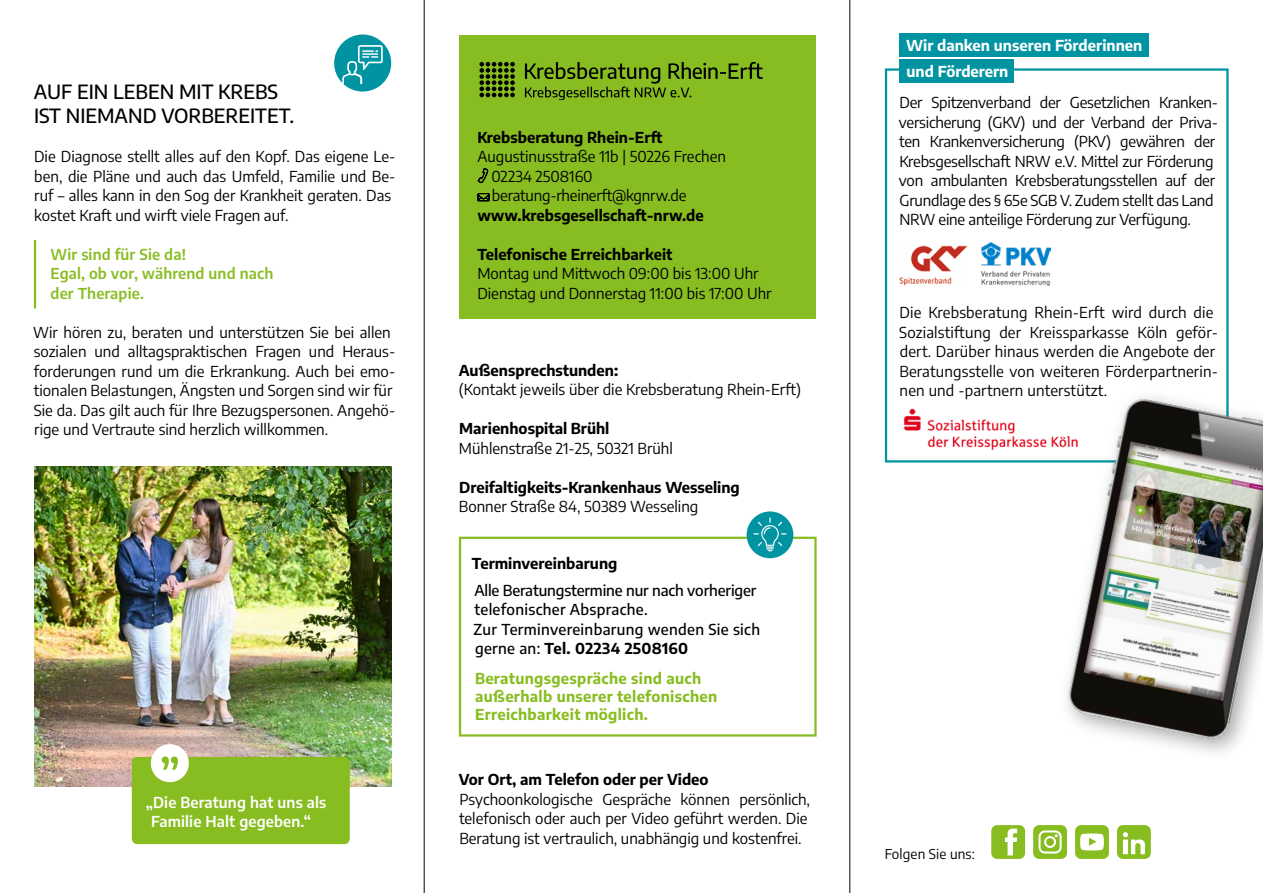
<style>
.page{position:relative;width:1263px;height:893px;background:#fff}
.page>*{position:absolute;margin:0;border:0;box-sizing:border-box;transform-origin:0 0}
.t1{font:500 19.5px/24px "Encode Sans";color:#000}
.t2{font:15px/19.5px "Encode Sans";color:#000}
.t3{font:700 15px "Encode Sans";color:#000}
.t4{font:500 15px/19.5px "Encode Sans";letter-spacing:.015em;color:#000}
.t5{font:700 15px/18px "Encode Sans";letter-spacing:.02em;color:#88bd21}
.t6{font:600 15px/19.5px "Encode Sans";letter-spacing:.01em;color:#88bd21}
.t7{font:600 15px/19.5px "Encode Sans";letter-spacing:.01em;color:#fff}
.t8{font:700 15px/26.1px "Encode Sans";color:#fff}
.t9{font:13.5px "Encode Sans";letter-spacing:.01em;color:#000}
.s1{font-weight:700}
</style>
<div class="page">
<img style="left:981px;top:242px;width:69px;height:43px">
<img style="left:899px;top:246px;width:68px;height:40px">
<div style="left:459px;top:36px;width:357px;height:283px;background:#88bd21"></div>
<div style="left:885px;top:68px;width:343px;height:395px;border:2px solid #0094a3"></div>
<div style="left:459px;top:537px;width:358px;height:200px;background:#fff;border:2px solid #88bd21"></div>
<div style="left:747px;top:511px;width:46px;height:47px;background:#0094a3;border-radius:50%"></div>
<svg style="left:753px;top:517px;width:33px;height:34px"></svg>
<div style="left:899px;top:33px;width:250px;height:24px;background:#0094a3"></div>
<div style="left:899px;top:59px;width:115px;height:24px;background:#0094a3"></div>
<div style="left:991px;top:825px;width:34px;height:34px;background:#88bd21;border-radius:6px"></div>
<svg style="left:1005px;top:828px;width:12px;height:27px"></svg>
<div style="left:1033px;top:825px;width:34px;height:34px;background:#88bd21;border-radius:6px"></div>
<svg style="left:1038px;top:830px;width:24px;height:23px"></svg>
<div style="left:1075px;top:825px;width:34px;height:34px;background:#88bd21;border-radius:6px"></div>
<svg style="left:1080px;top:833px;width:24px;height:17px"></svg>
<img style="left:34px;top:466px;width:357px;height:320px">
<hr style="left:34px;top:240px;width:2px;height:68px;background:#88bd21">
<div style="left:334px;top:35px;width:57px;height:57px;background:#0094a3;border-radius:50%"></div>
<svg style="left:342px;top:45px;width:41px;height:39px"></svg>
<img style="left:1066px;top:368px;width:197px;height:385px">
<div style="left:132px;top:757px;width:218px;height:87px;background:#88bd21;border-radius:5px"></div>
<div style="left:151px;top:744px;width:38px;height:38px;background:#fff;border-radius:50%"></div>
<svg style="left:162px;top:756px;width:16px;height:14px"></svg>
<svg style="left:525px;top:62px;width:237px;height:38px"></svg>
<svg style="left:479px;top:62px;width:36px;height:35px"></svg>
<img style="left:889px;top:398px;width:192px;height:65px">
<div style="left:1117px;top:825px;width:34px;height:34px;background:#88bd21;border-radius:6px"></div>
<svg style="left:1122px;top:832px;width:23px;height:22px"></svg>
<hr style="left:424px;top:0;width:1px;height:893px;background:#000">
<hr style="left:849px;top:0;width:1px;height:893px;background:#000">
<svg style="left:477px;top:193px;width:13px;height:9px"></svg>
<svg style="left:478px;top:168px;width:10px;height:15px"></svg>
<h1 class="t1" style="left:34px;top:79px;width:262px">AUF EIN LEBEN MIT KREBS<br>IST NIEMAND VORBEREITET.</h1>
<p class="t2" style="left:34px;top:146px;width:363px">Die Diagnose stellt alles auf den Kopf. Das eigene Le&shy;ben, die Pläne und auch das Umfeld, Familie und Be&shy;ruf – alles kann in den Sog der Krankheit geraten. Das kostet Kraft und wirft viele Fragen auf.</p>
<p class="t6" style="left:51px;top:244px;width:224px">Wir sind für Sie da!<br>Egal, ob vor, während und nach der Therapie.</p>
<p class="t2" style="left:33px;top:322px;width:364px">Wir hören zu, beraten und unterstützen Sie bei allen sozialen und alltagspraktischen Fragen und Heraus&shy;forderungen rund um die Erkrankung. Auch bei emo&shy;tionalen Belastungen, Ängsten und Sorgen sind wir für Sie da. Das gilt auch für Ihre Bezugspersonen. Angehö&shy;rige und Vertraute sind herzlich willkommen.</p>
<p class="t7" style="left:151px;top:792px;width:177px;text-indent:-5px">„Die Beratung hat uns als<br>Familie Halt gegeben.“</p>
<p class="t3" style="left:477px;top:127px;width:186px">Krebsberatung Rhein-Erft</p>
<p class="t2" style="left:491px;top:146px;width:236px;text-indent:-14px">Augustinusstraße 11b | 50226 Frechen<br>02234 2508160 beratung-rheinerft@kgnrw.de</p>
<p class="t3" style="left:477px;top:205px;width:228px">www.krebsgesellschaft-nrw.de</p>
<p class="t3" style="left:477px;top:244px;width:197px">Telefonische Erreichbarkeit</p>
<p class="t2" style="left:477px;top:263px;width:296px">Montag und Mittwoch 09:00 bis 13:00 Uhr<br>Dienstag und Donnerstag 11:00 bis 17:00 Uhr</p>
<p class="t3" style="left:459px;top:360px;width:161px">Außensprechstunden:</p>
<p class="t2" style="left:459px;top:379px;width:344px">(Kontakt jeweils über die Krebsberatung Rhein-Erft)</p>
<p class="t3" style="left:459px;top:418px;width:152px">Marienhospital Brühl</p>
<p class="t2" style="left:459px;top:438px;width:215px">Mühlenstraße 21-25, 50321 Brühl</p>
<p class="t3" style="left:459px;top:477px;width:282px">Dreifaltigkeits-Krankenhaus Wesseling</p>
<p class="t2" style="left:459px;top:496px;width:241px">Bonner Straße 84, 50389 Wesseling</p>
<p class="t3" style="left:472px;top:553px;width:147px">Terminvereinbarung</p>
<p class="t4" style="left:473px;top:580px;width:288px">Alle Beratungstermine nur nach vorheriger telefonischer Absprache.<br>Zur Terminvereinbarung wenden Sie sich gerne an: <span class="s1">Tel. 02234 2508160</span></p>
<p class="t5" style="left:475px;top:669px;width:244px">Beratungsgespräche sind auch außerhalb unserer telefonischen<br>Erreichbarkeit möglich.</p>
<p class="t3" style="left:459px;top:769px;width:251px">Vor Ort, am Telefon oder per Video</p>
<p class="t2" style="left:459px;top:789px;width:353px">Psychoonkologische Gespräche können persönlich, telefonisch oder auch per Video geführt werden. Die<br>Beratung ist vertraulich, unabhängig und kostenfrei.</p>
<p class="t8" style="left:906px;top:32px;width:238px">Wir danken unseren Förderinnen und Förderern</p>
<p class="t2" style="left:899px;top:92px;width:321px">Der Spitzenverband der Gesetzlichen Kranken&shy;versicherung (GKV) und der Verband der Priva&shy;ten Krankenversicherung (PKV) gewähren der Krebsgesellschaft NRW e.V. Mittel zur Förderung von ambulanten Krebsberatungsstellen auf der Grundlage des § 65e SGB V. Zudem stellt das Land NRW eine anteilige Förderung zur Verfügung.</p>
<p class="t2" style="left:899px;top:302px;width:320px">Die Krebsberatung Rhein-Erft wird durch die Sozialstiftung der Kreissparkasse Köln geför&shy;dert. Darüber hinaus werden die Angebote der Beratungsstelle von weiteren Förderpartnerin&shy;nen und -partnern unterstützt.</p>
<p class="t9" style="left:885px;top:845px;width:92px">Folgen Sie uns:</p>
</div>
